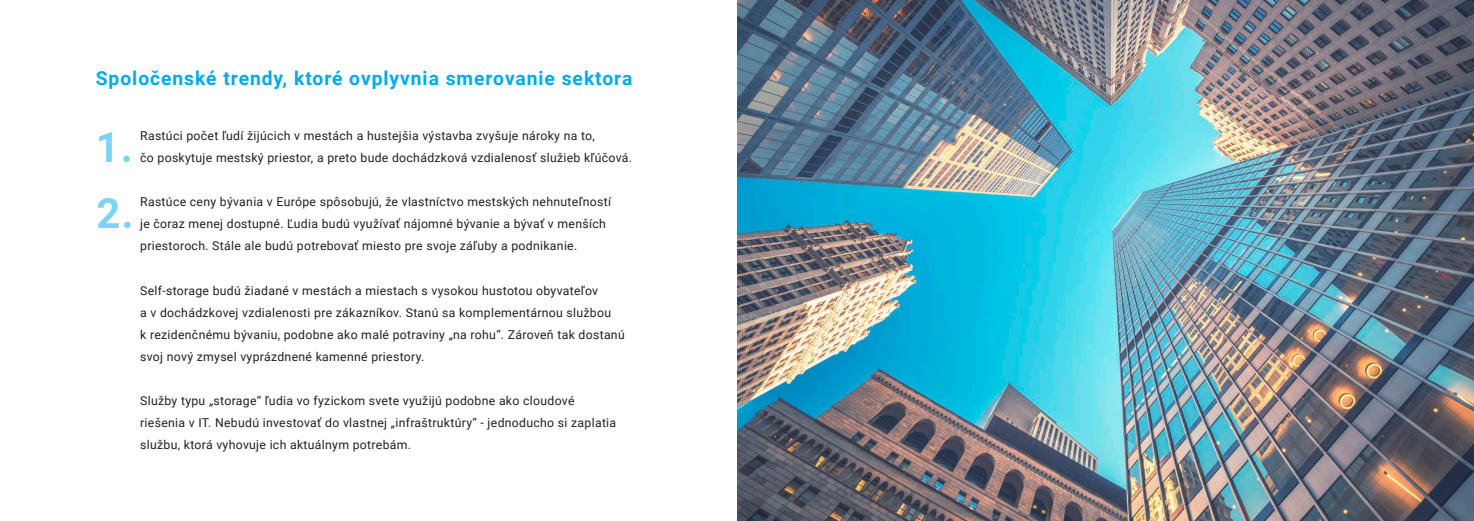
<style>
.page{position:relative;width:1474px;height:521px;background:#fff}
.page>*{position:absolute;margin:0;border:0;box-sizing:border-box;transform-origin:0 0}
.t1{font:700 41.74px/66.1px "Roboto";color:#7cd3f6}
.t2{font:700 19.25px "Roboto";letter-spacing:.05em;color:#00abe7}
.t3{font:12.25px/21.9px "Roboto";letter-spacing:.025em;color:#231f20}
</style>
<div class="page">
<img style="left:737px;top:0;width:736px;height:521px">
<h2 class="t2" style="left:96px;top:65px;width:538px">Spoločenské trendy, ktoré ovplyvnia smerovanie sektora</h2>
<h1 class="t1" style="left:96px;top:112px;width:39px">1.<br>2.</h1>
<p class="t3" style="left:140px;top:125px;width:493px">Rastúci počet ľudí žijúcich v mestách a hustejšia výstavba zvyšuje nároky na to,<br>čo poskytuje mestský priestor, a preto bude dochádzková vzdialenosť služieb kľúčová.</p>
<p class="t3" style="left:140px;top:190px;width:472px">Rastúce ceny bývania v Európe spôsobujú, že vlastníctvo mestských nehnuteľností je čoraz menej dostupné. Ľudia budú využívať nájomné bývanie a bývať v menších priestoroch. Stále ale budú potrebovať miesto pre svoje záľuby a podnikanie.</p>
<p class="t3" style="left:140px;top:280px;width:486px">Self-storage budú žiadané v mestách a miestach s vysokou hustotou obyvateľov<br>a v dochádzkovej vzdialenosti pre zákazníkov. Stanú sa komplementárnou službou<br>k rezidenčnému bývaniu, podobne ako malé potraviny „na rohu“. Zároveň tak dostanú svoj nový zmysel vyprázdnené kamenné priestory.</p>
<p class="t3" style="left:140px;top:389px;width:477px">Služby typu „storage“ ľudia vo fyzickom svete využijú podobne ako cloudové riešenia v IT. Nebudú investovať do vlastnej „infraštruktúry“ - jednoducho si zaplatia službu, ktorá vyhovuje ich aktuálnym potrebám.</p>
</div>
